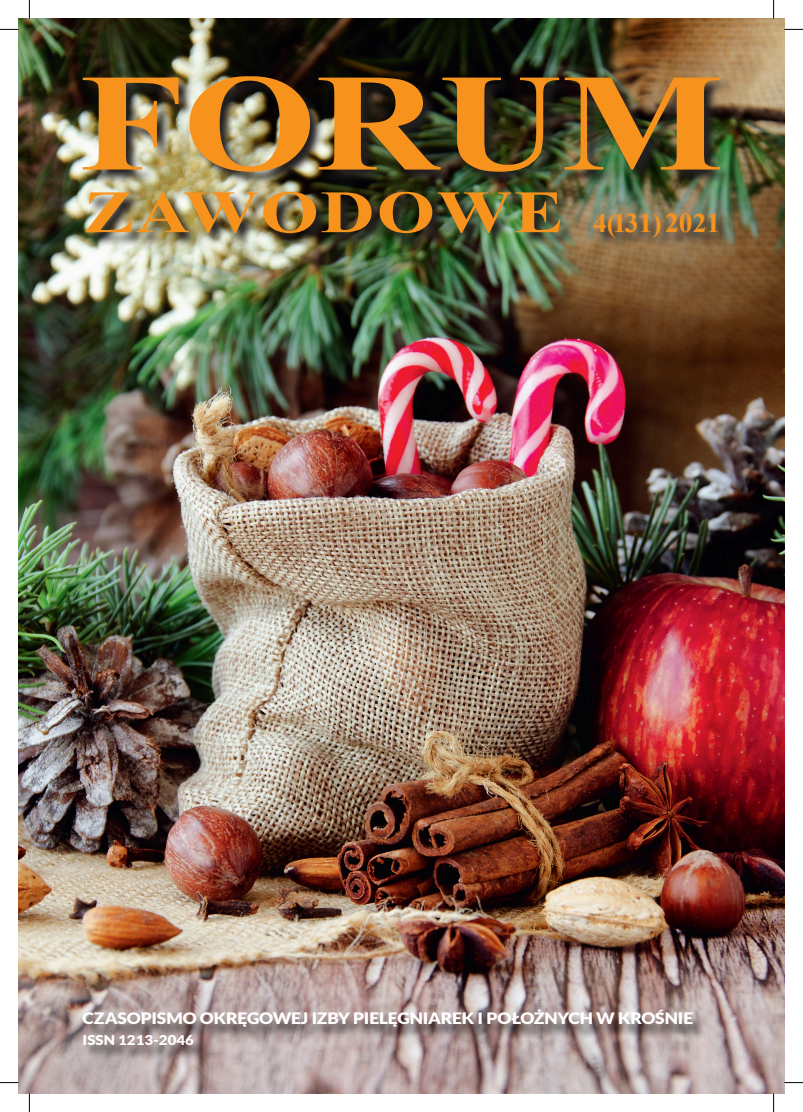
<style>
.page{position:relative;width:803px;height:1112px;background:#fff}
.page>*{position:absolute;margin:0;border:0;box-sizing:border-box;transform-origin:0 0}
.t1{font:700 138.75px "Times New Roman";letter-spacing:-.005em;color:#f7931d;scale:1.24 1}
.t2{font:700 27.12px "Times New Roman";color:#f7931d}
.t3{font:900 15.75px "Lato";letter-spacing:-.01em;color:#fff;scale:1.11 1}
.t4{font:900 13.5px "Lato";letter-spacing:.005em;color:#fff;scale:1.11 1}
.s1{font-size:60px}
</style>
<div class="page">
<img style="left:19px;top:19px;width:765px;height:1073px">
<img style="left:83px;top:75px;width:651px;height:111px">
<img style="left:86px;top:191px;width:489px;height:56px">
<svg style="left:593px;top:213px;width:139px;height:39px"></svg>
<div style="left:85px;top:1011px;width:623px;height:30px;background:#231f20;opacity:.75"></div>
<div style="left:85px;top:1036px;width:124px;height:24px;background:#231f20;opacity:.75"></div>
<svg style="left:0;top:29px;width:19px;height:1px"></svg>
<svg style="left:784px;top:29px;width:19px;height:1px"></svg>
<svg style="left:0;top:1081px;width:19px;height:2px"></svg>
<svg style="left:784px;top:1081px;width:19px;height:2px"></svg>
<svg style="left:29px;top:0;width:1px;height:19px"></svg>
<svg style="left:29px;top:1092px;width:1px;height:19px"></svg>
<svg style="left:773px;top:0;width:1px;height:19px"></svg>
<svg style="left:773px;top:1092px;width:1px;height:19px"></svg>
<h1 class="t1" style="left:79px;top:23px;width:521px">FORUM</h1>
<h2 class="t2" style="left:84px;top:203px;width:638px"><span class="s1">ZAWODOWE</span> 4(131) 2021</h2>
<p class="t3" style="left:83px;top:1008px;width:552px">CZASOPISMO OKRĘGOWEJ IZBY PIELĘGNIAREK I POŁOŻNYCH W KROŚNIE</p>
<p class="t4" style="left:83px;top:1031px;width:102px">ISSN 1213-2046</p>
</div>
